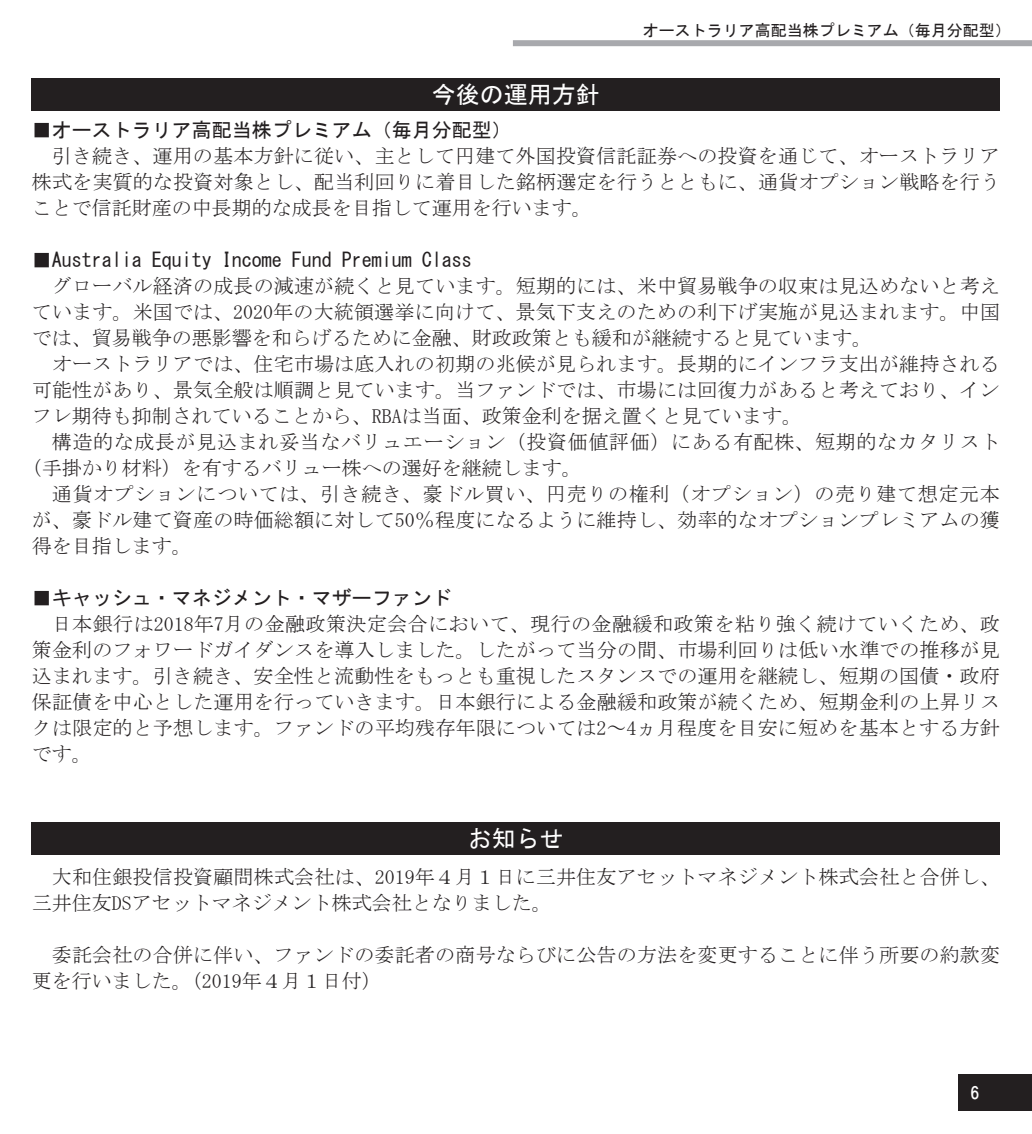
<style>
.page{position:relative;width:1032px;height:1134px;background:#fff}
.page>*{position:absolute;margin:0;border:0;box-sizing:border-box;transform-origin:0 0}
.t1{font:24px "MS Gothic";color:#fff}
.t2{font:20px/26px "MS Mincho";letter-spacing:.01em;color:#231f20;text-align:justify}
.t3{font:20px "MS Gothic";color:#231f20}
.t4{font:20px/26px "MS Mincho";letter-spacing:.035em;color:#231f20}
.t5{font:16.6px "HGS Gothic E";color:#fff}
.t6{font:16px "MS Gothic";color:#231f20}
</style>
<div class="page">
<div style="left:958px;top:1074px;width:74px;height:37px;background:#231f20"></div>
<div style="left:513px;top:40px;width:519px;height:6px;background:#a8a9ad"></div>
<div style="left:32px;top:78px;width:968px;height:32px;background:#231f20"></div>
<div style="left:32px;top:822px;width:968px;height:32px;background:#231f20"></div>
<p class="t1" style="left:432px;top:82px;width:169px">今後の運用方針</p>
<p class="t6" style="left:643px;top:23px;width:369px">オーストラリア高配当株プレミアム（毎月分配型）</p>
<p class="t3" style="left:32px;top:120px;width:481px">■オーストラリア高配当株プレミアム（毎月分配型）</p>
<p class="t2" style="left:32px;top:143px;width:970px;text-indent:20px">引き続き、運用の基本方針に従い、主として円建て外国投資信託証券への投資を通じて、オーストラリア株式を実質的な投資対象とし、配当利回りに着目した銘柄選定を行うとともに、通貨オプション戦略を行うことで信託財産の中長期的な成長を目指して運用を行います。</p>
<p class="t3" style="left:32px;top:250px;width:441px">■Australia Equity Income Fund Premium Class</p>
<p class="t2" style="left:32px;top:273px;width:970px;text-indent:20px">グローバル経済の成長の減速が続くと見ています。短期的には、米中貿易戦争の収束は見込めないと考えています。米国では、2020年の大統領選挙に向けて、景気下支えのための利下げ実施が見込まれます。中国では、貿易戦争の悪影響を和らげるために金融、財政政策とも緩和が継続すると見ています。</p>
<p class="t2" style="left:32px;top:351px;width:969px;text-indent:20px">オーストラリアでは、住宅市場は底入れの初期の兆候が見られます。長期的にインフラ支出が維持される可能性があり、景気全般は順調と見ています。当ファンドでは、市場には回復力があると考えており、インフレ期待も抑制されていることから、RBAは当面、政策金利を据え置くと見ています。</p>
<p class="t4" style="left:22px;top:429px;width:980px;text-indent:30px">構造的な成長が見込まれ妥当なバリュエーション（投資価値評価）にある有配株、短期的なカタリスト（手掛かり材料）を有するバリュー株への選好を継続します。</p>
<p class="t2" style="left:32px;top:481px;width:969px;text-indent:20px">通貨オプションについては、引き続き、豪ドル買い、円売りの権利（オプション）の売り建て想定元本が、豪ドル建て資産の時価総額に対して50％程度になるように維持し、効率的なオプションプレミアムの獲得を目指します。</p>
<p class="t3" style="left:32px;top:588px;width:421px">■キャッシュ・マネジメント・マザーファンド</p>
<p class="t2" style="left:32px;top:611px;width:970px;text-indent:20px">日本銀行は2018年7月の金融政策決定会合において、現行の金融緩和政策を粘り強く続けていくため、政策金利のフォワードガイダンスを導入しました。したがって当分の間、市場利回りは低い水準での推移が見込まれます。引き続き、安全性と流動性をもっとも重視したスタンスでの運用を継続し、短期の国債・政府保証債を中心とした運用を行っていきます。日本銀行による金融緩和政策が続くため、短期金利の上昇リスクは限定的と予想します。ファンドの平均残存年限については2～4ヵ月程度を目安に短めを基本とする方針です。</p>
<p class="t1" style="left:468px;top:826px;width:97px">お知らせ</p>
<p class="t2" style="left:32px;top:864px;width:970px;text-indent:20px">大和住銀投信投資顧問株式会社は、2019年４月１日に三井住友アセットマネジメント株式会社と合併し、三井住友DSアセットマネジメント株式会社となりました。</p>
<p class="t2" style="left:32px;top:942px;width:970px;text-indent:20px">委託会社の合併に伴い、ファンドの委託者の商号ならびに公告の方法を変更することに伴う所要の約款変更を行いました。（2019年４月１日付）</p>
<p class="t5" style="left:970px;top:1085px;width:11px">6</p>
</div>
